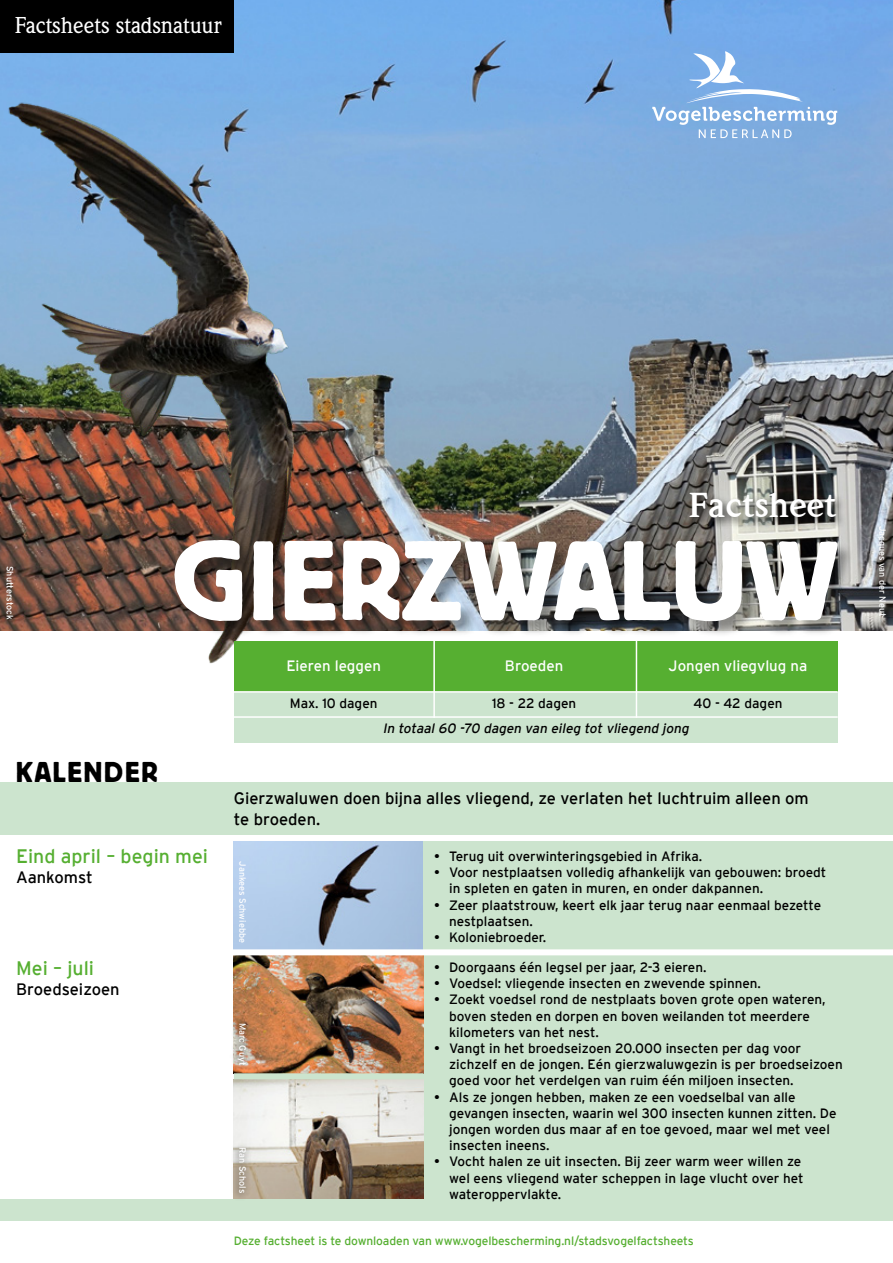
<style>
.page{position:relative;width:893px;height:1263px;background:#fff}
.page>*{position:absolute;margin:0;border:0;box-sizing:border-box;transform-origin:0 0}
.t1{font:112.5px "Block BE";color:#fff}
.t2{font:700 31.05px "Weidemann";color:#fff}
.t3{font:28.5px "Block BE";letter-spacing:.07em;color:#000}
.t4{font:500 22.5px "Weidemann Std";letter-spacing:-.01em;color:#fff}
.t5{font:19.5px "Interstate";color:#56af31}
.t6{font:16.5px/21px "Interstate";color:#000}
.t7{font:15px "Interstate";color:#fff}
.t8{font:13.5px/16.2px "Interstate";color:#000}
.t9{font:italic 13.5px "Interstate";color:#000}
.t10{font:12px "Interstate";letter-spacing:-.01em;color:#56af31}
.t11{font:9px "Interstate";color:#fff}
</style>
<div class="page">
<img style="left:234px;top:841px;width:189px;height:108px">
<img style="left:0;top:0;width:893px;height:630px">
<div style="left:0;top:0;width:234px;height:52px;background:#000"></div>
<div style="left:423px;top:841px;width:470px;height:358px;background:#cce4ce"></div>
<div style="left:0;top:782px;width:893px;height:53px;background:#cce4ce"></div>
<img style="left:234px;top:1079px;width:189px;height:120px">
<img style="left:234px;top:955px;width:189px;height:118px">
<div style="left:0;top:949px;width:893px;height:6px;background:#fff"></div>
<div style="left:0;top:1199px;width:893px;height:21px;background:#cce4ce"></div>
<div style="left:230px;top:1141px;width:22px;height:60px;background:#000;opacity:.75"></div>
<svg style="left:233px;top:1015px;width:20px;height:56px"></svg>
<svg style="left:652px;top:51px;width:185px;height:87px;background:#8bb6e7"></svg>
<div style="left:687px;top:489px;width:161px;height:40px;background:#000;opacity:.75"></div>
<img style="left:0;top:81px;width:350px;height:583px">
<div style="left:175px;top:540px;width:679px;height:98px;background:#000;opacity:.36"></div>
<div style="left:234px;top:642px;width:604px;height:50px;background:#56af31"></div>
<div style="left:234px;top:692px;width:604px;height:50px;background:#cce4ce"></div>
<hr style="left:234px;top:716px;width:604px;height:2px;background:#fff">
<hr style="left:234px;top:691px;width:604px;height:2px;background:#fff">
<hr style="left:433px;top:638px;width:2px;height:80px;background:#fff">
<hr style="left:636px;top:638px;width:1px;height:80px;background:#fff">
<div style="left:234px;top:1073px;width:189px;height:6px;background:#cce4ce"></div>
<h3 class="t4" style="left:15px;top:12px;width:208px">Factsheets stadsnatuur</h3>
<p class="t11" style="left:15px;top:566px;width:55px;rotate:90deg">Shutterstock</p>
<h3 class="t3" style="left:16px;top:756px;width:143px">KALENDER</h3>
<h2 class="t2" style="left:689px;top:485px;width:150px">Factsheet</h2>
<h1 class="t1" style="left:172px;top:518px;width:667px">GIERZWALUW</h1>
<p class="t7" style="left:286px;top:657px;width:96px">Eieren leggen</p>
<p class="t8" style="left:290px;top:695px;width:89px">Max. 10 dagen</p>
<p class="t7" style="left:505px;top:657px;width:60px">Broeden</p>
<p class="t8" style="left:492px;top:695px;width:86px">18 - 22 dagen</p>
<p class="t9" style="left:383px;top:721px;width:310px">In totaal 60 -70 dagen van eileg tot vliegend jong</p>
<p class="t7" style="left:669px;top:657px;width:140px">Jongen vliegvlug na</p>
<p class="t8" style="left:693px;top:695px;width:91px">40 - 42 dagen</p>
<p class="t6" style="left:234px;top:787px;width:576px">Gierzwaluwen doen bijna alles vliegend, ze verlaten het luchtruim alleen om te broeden.</p>
<h3 class="t5" style="left:16px;top:845px;width:193px">Eind april – begin mei</h3>
<p class="t6" style="left:16px;top:867px;width:78px">Aankomst</p>
<h3 class="t5" style="left:16px;top:957px;width:79px">Mei – juli</h3>
<p class="t6" style="left:16px;top:979px;width:105px">Broedseizoen</p>
<p class="t11" style="left:248px;top:861px;width:83px;rotate:90deg">Jankees Schwiebbe</p>
<p class="t11" style="left:248px;top:1022px;width:44px;rotate:90deg">Marc Guyt</p>
<p class="t11" style="left:248px;top:1147px;width:47px;rotate:90deg">Ran Schols</p>
<p class="t8" style="left:434px;top:848px;width:270px">• Terug uit overwinteringsgebied in Afrika.</p>
<p class="t8" style="left:449px;top:864px;width:379px;text-indent:-15px">• Voor nestplaatsen volledig afhankelijk van gebouwen: broedt in spleten en gaten in muren, en onder dakpannen.</p>
<p class="t8" style="left:449px;top:897px;width:374px;text-indent:-15px">• Zeer plaatstrouw, keert elk jaar terug naar eenmaal bezette nestplaatsen.</p>
<p class="t8" style="left:434px;top:929px;width:114px">• Koloniebroeder.</p>
<p class="t8" style="left:434px;top:959px;width:274px">• Doorgaans één legsel per jaar, 2-3 eieren.</p>
<p class="t8" style="left:434px;top:975px;width:328px">• Voedsel: vliegende insecten en zwevende spinnen.</p>
<p class="t8" style="left:449px;top:991px;width:378px;text-indent:-15px">• Zoekt voedsel rond de nestplaats boven grote open wateren, boven steden en dorpen en boven weilanden tot meerdere kilometers van het nest.</p>
<p class="t8" style="left:449px;top:1040px;width:395px;text-indent:-15px">• Vangt in het broedseizoen 20.000 insecten per dag voor zichzelf en de jongen. Eén gierzwaluwgezin is per broedseizoen goed voor het verdelgen van ruim één miljoen insecten.</p>
<p class="t8" style="left:449px;top:1089px;width:389px;text-indent:-15px">• Als ze jongen hebben, maken ze een voedselbal van alle gevangen insecten, waarin wel 300 insecten kunnen zitten. De jongen worden dus maar af en toe gevoed, maar wel met veel insecten ineens.</p>
<p class="t8" style="left:449px;top:1153px;width:356px;text-indent:-15px">• Vocht halen ze uit insecten. Bij zeer warm weer willen ze wel eens vliegend water scheppen in lage vlucht over het wateroppervlakte.</p>
<p class="t10" style="left:234px;top:1234px;width:462px">Deze factsheet is te downloaden van www.vogelbescherming.nl/stadsvogelfactsheets</p>
<p class="t11" style="left:888px;top:526px;width:92px;rotate:90deg">Jacques van der Neut</p>
</div>
